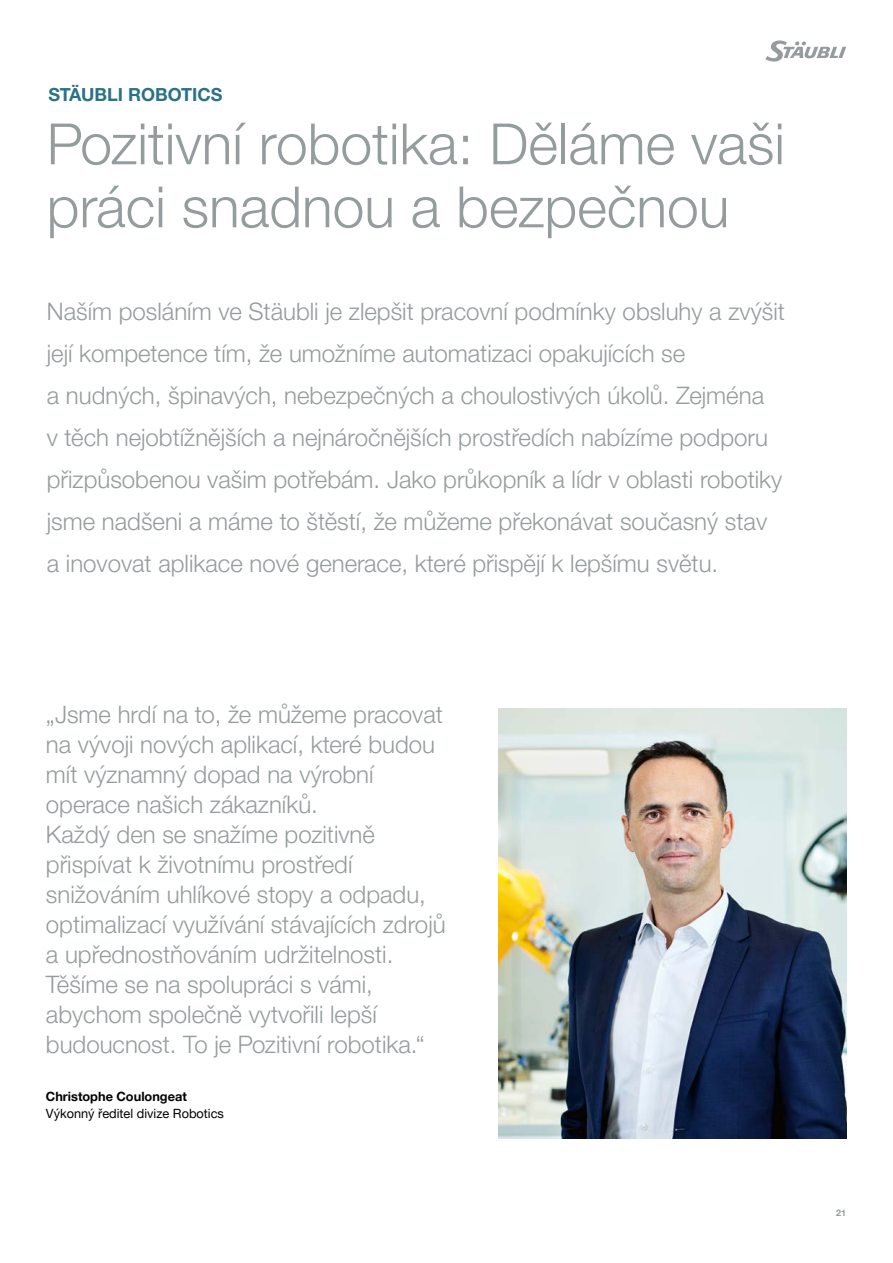
<style>
.page{position:relative;width:893px;height:1263px;background:#fff}
.page>*{position:absolute;margin:0;border:0;box-sizing:border-box;transform-origin:0 0}
.t1{font:300 57px/63px "Helvetica Neue LTW1 G";color:#959c9d}
.Copytext{font:300 24px/42px "Helvetica Neue LTW1 G";color:#959c9d}
.Lead_light{font:300 24px/30px "Helvetica Neue LTW1 G";color:#959c9d}
.Kicker{font:700 18px "Helvetica Neue LTW1 G";color:#2a7288}
.Quote_2_Function{font:12.75px "Helvetica Neue LTW1 G";color:#000}
.Quote_2_Author{font:700 12.75px "Helvetica Neue LTW1 G";color:#000}
.t2{font:700 9px "Helvetica Neue LTW1 G";color:#959c9d}
</style>
<div class="page">
<svg style="left:765px;top:40px;width:81px;height:22px"></svg>
<img style="left:498px;top:708px;width:348px;height:431px">
<p class="Kicker" style="left:48px;top:84px;width:176px">STÄUBLI ROBOTICS</p>
<p class="t1" style="left:47px;top:112px;width:740px">Pozitivní robotika: Děláme vaši práci snadnou a bezpečnou</p>
<p class="Copytext" style="left:47px;top:290px;width:740px">Naším posláním ve Stäubli je zlepšit pracovní podmínky obsluhy a zvýšit její kompetence tím, že umožníme automatizaci opakujících se<br>a nudných, špinavých, nebezpečných a choulostivých úkolů. Zejména<br>v těch nejobtížnějších a nejnáročnějších prostředích nabízíme podporu přizpůsobenou vašim potřebám. Jako průkopník a lídr v oblasti robotiky jsme nadšeni a máme to štěstí, že můžeme překonávat současný stav a inovovat aplikace nové generace, které přispějí k lepšímu světu.</p>
<p class="Lead_light" style="left:46px;top:700px;width:401px">„Jsme hrdí na to, že můžeme pracovat na vývoji nových aplikací, které budou mít významný dopad na výrobní operace našich zákazníků.<br>Každý den se snažíme pozitivně přispívat k životnímu prostředí snižováním uhlíkové stopy a odpadu, optimalizací využívání stávajících zdrojů a upřednostňováním udržitelnosti.<br>Těšíme se na spolupráci s vámi, abychom společně vytvořili lepší budoucnost. To je Pozitivní robotika.“</p>
<p class="Quote_2_Author" style="left:46px;top:1089px;width:142px">Christophe Coulongeat</p>
<p class="Quote_2_Function" style="left:46px;top:1105px;width:180px">Výkonný ředitel divize Robotics</p>
<p class="t2" style="left:836px;top:1207px;width:12px">21</p>
</div>
